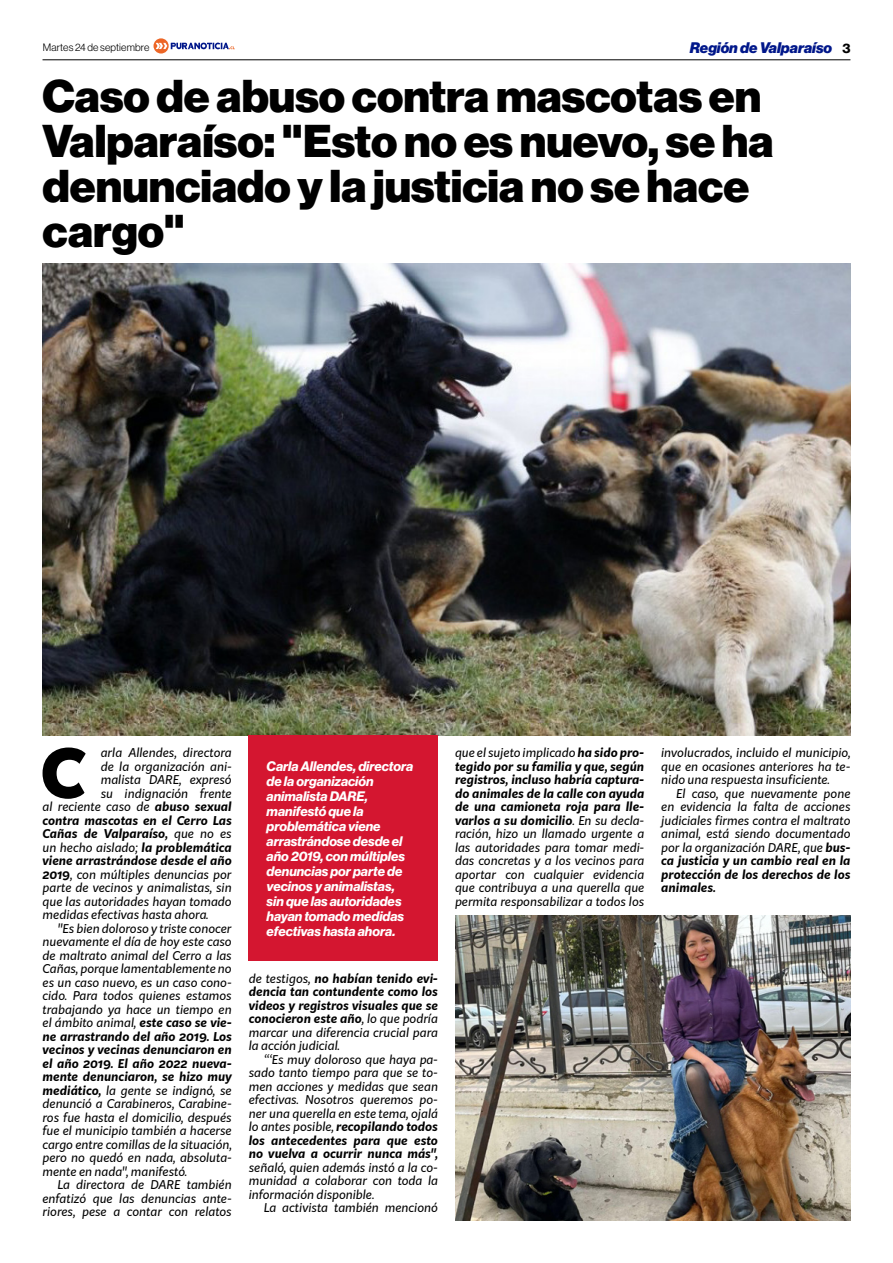
<style>
.page{position:relative;width:893px;height:1263px;background:#fff}
.page>*{position:absolute;margin:0;border:0;box-sizing:border-box;transform-origin:0 0}
.t1{font:900 66.3px "Kit Sans";color:#000}
.t2{font:45px/45px "N Haas Grotesk DS Pro 95 Blk";color:#000}
.t3{font:15px "N Haas Grotesk DS Pro 96 Blk It";color:#00178a}
.t4{font:13.5px/15px "N Haas Grotesk DS Pro 76 Bd It";color:#fff}
.t5{font:italic 12px/13.5px "Kit Sans";color:#000;text-align:justify}
.t6{font:italic 700 12px/13.5px "Kit Sans";color:#000;text-align:justify}
.t7{font:10.5px "N Haas Grotesk DS Pro 45 Lt";letter-spacing:.015em;color:#000}
.s1{font-family:"N Haas Grotesk DS Pro 75 Bd";font-size:13.5px;color:#000}
.s2{font-weight:700}
.s3{font-weight:400}
</style>
<div class="page">
<hr style="left:43px;top:59px;width:807px;height:1px;background:#000">
<svg style="left:153px;top:38px;width:82px;height:16px"></svg>
<img style="left:43px;top:264px;width:807px;height:472px">
<div style="left:249px;top:736px;width:189px;height:225px;background:#d41630"></div>
<img style="left:455px;top:915px;width:395px;height:305px">
<p class="t7" style="left:43px;top:41px;width:108px">Martes 24 de septiembre</p>
<p class="t3" style="left:690px;top:39px;width:162px">Región de Valparaíso <span class="s1">3</span></p>
<h2 class="t2" style="left:43px;top:74px;width:733px">Caso de abuso contra mascotas en<br>Valparaíso: "Esto no es nuevo, se ha denunciado y la justicia no se hace cargo"</h2>
<h1 class="t1" style="left:41px;top:713px;width:48px">C</h1>
<p class="t5" style="left:101px;top:745px;width:133px">arla Allendes, directora</p>
<p class="t5" style="left:101px;top:759px;width:132px">de la organización ani-</p>
<p class="t5" style="left:101px;top:772px;width:132px">malista DARE, expresó</p>
<p class="t5" style="left:101px;top:786px;width:133px">su indignación frente</p>
<p class="t5" style="left:43px;top:799px;width:191px">al reciente caso de <span class="s2">abuso sexual</span></p>
<p class="t6" style="left:43px;top:813px;width:191px">contra mascotas en el Cerro Las</p>
<p class="t6" style="left:43px;top:826px;width:191px">Cañas de Valparaíso, <span class="s3">que no es</span></p>
<p class="t5" style="left:43px;top:840px;width:191px">un hecho aislado; <span class="s2">la problemática</span></p>
<p class="t6" style="left:43px;top:853px;width:191px">viene arrastrándose desde el año</p>
<p class="t5" style="left:43px;top:867px;width:191px"><span class="s2">2019</span>, con múltiples denuncias por</p>
<p class="t5" style="left:43px;top:880px;width:191px">parte de vecinos y animalistas, sin</p>
<p class="t5" style="left:43px;top:894px;width:191px">que las autoridades hayan tomado</p>
<p class="t5" style="left:43px;top:907px;width:168px">medidas efectivas hasta ahora.</p>
<p class="t5" style="left:58px;top:921px;width:176px">"Es bien doloroso y triste conocer</p>
<p class="t5" style="left:43px;top:934px;width:191px">nuevamente el día de hoy este caso</p>
<p class="t5" style="left:43px;top:948px;width:191px">de maltrato animal del Cerro a las</p>
<p class="t5" style="left:43px;top:961px;width:191px">Cañas, porque lamentablemente no</p>
<p class="t5" style="left:43px;top:975px;width:191px">es un caso nuevo, es un caso cono-</p>
<p class="t5" style="left:43px;top:988px;width:191px">cido. Para todos quienes estamos</p>
<p class="t5" style="left:43px;top:1002px;width:191px">trabajando ya hace un tiempo en</p>
<p class="t5" style="left:43px;top:1015px;width:191px">el ámbito animal, <span class="s2">este caso se vie-</span></p>
<p class="t6" style="left:43px;top:1029px;width:191px">ne arrastrando del año 2019. Los</p>
<p class="t6" style="left:43px;top:1042px;width:191px">vecinos y vecinas denunciaron en</p>
<p class="t6" style="left:43px;top:1056px;width:191px">el año 2019. El año 2022 nueva-</p>
<p class="t6" style="left:43px;top:1069px;width:191px">mente denunciaron, se hizo muy</p>
<p class="t5" style="left:43px;top:1083px;width:191px"><span class="s2">mediático,</span> la gente se indignó, se</p>
<p class="t5" style="left:43px;top:1096px;width:191px">denunció a Carabineros, Carabine-</p>
<p class="t5" style="left:43px;top:1110px;width:191px">ros fue hasta el domicilio, después</p>
<p class="t5" style="left:43px;top:1123px;width:191px">fue el municipio también a hacerse</p>
<p class="t5" style="left:43px;top:1137px;width:191px">cargo entre comillas de la situación,</p>
<p class="t5" style="left:43px;top:1150px;width:191px">pero no quedó en nada, absoluta-</p>
<p class="t5" style="left:43px;top:1164px;width:146px">mente en nada", manifestó.</p>
<p class="t5" style="left:58px;top:1177px;width:176px">La directora de DARE también</p>
<p class="t5" style="left:43px;top:1191px;width:191px">enfatizó que las denuncias ante-</p>
<p class="t5" style="left:43px;top:1204px;width:191px">riores, pese a contar con relatos</p>
<p class="t4" style="left:267px;top:759px;width:148px">Carla Allendes, directora de la organización animalista DARE, manifestó que la problemática viene arrastrándose desde el año 2019, con múltiples denuncias por parte de vecinos y animalistas, sin que las autoridades hayan tomado medidas efectivas hasta ahora.</p>
<p class="t6" style="left:249px;top:970px;width:191px"><span class="s3">de testigos,</span> no habían tenido evi&shy;dencia tan contundente como los videos y registros visuales que se conocieron este año<span class="s3">, lo que podría marcar una diferencia crucial para la acción judicial.</span></p>
<p class="t5" style="left:249px;top:1052px;width:191px;text-indent:15px">“‘Es muy doloroso que haya pa&shy;sado tanto tiempo para que se to&shy;men acciones y medidas que sean efectivas. Nosotros queremos po&shy;ner una querella en este tema, ojalá lo antes posible, <span class="s2">recopilando todos los antecedentes para que esto no vuelva a ocurrir nunca más",</span></p>
<p class="t5" style="left:249px;top:1160px;width:191px">señaló, quien además instó a la co&shy;munidad a colaborar con toda la información disponible.</p>
<p class="t5" style="left:264px;top:1200px;width:176px">La activista también mencionó</p>
<p class="t5" style="left:455px;top:745px;width:191px">que el sujeto implicado <span class="s2">ha sido pro&shy;tegido por su familia y que, según registros, incluso habría captura&shy;do animales de la calle con ayuda de una camioneta roja para lle&shy;varlos a su domicilio</span>. En su decla&shy;ración, hizo un llamado urgente a las autoridades para tomar medi&shy;das concretas y a los vecinos para aportar con cualquier evidencia que contribuya a una querella que permita responsabilizar a todos los</p>
<p class="t5" style="left:661px;top:745px;width:191px">involucrados, incluido el municipio, que en ocasiones anteriores ha te&shy;nido una respuesta insuficiente.</p>
<p class="t5" style="left:661px;top:786px;width:191px;text-indent:15px">El caso, que nuevamente pone en evidencia la falta de acciones judiciales firmes contra el maltrato animal, está siendo documentado por la organización DARE, que <span class="s2">bus&shy;ca justicia y un cambio real en la protección de los derechos de los animales.</span></p>
</div>
